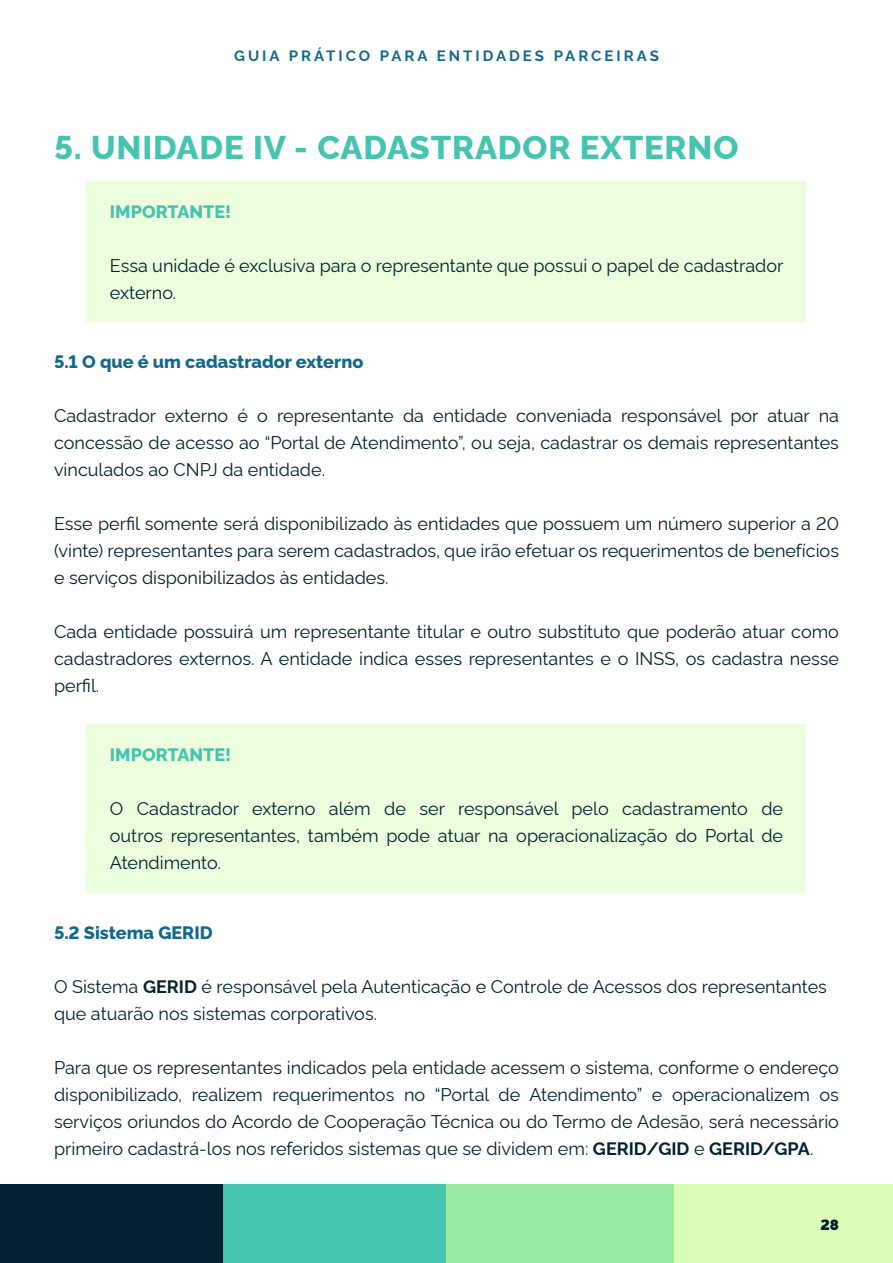
<style>
.page{position:relative;width:893px;height:1263px;background:#fff}
.page>*{position:absolute;margin:0;border:0;box-sizing:border-box;transform-origin:0 0}
.t1{font:800 33px "Rawline";letter-spacing:.025em;color:#45c4b0}
.t2{font:18px/27px "Rawline";color:#012030;text-align:justify}
.t3{font:800 18px "Rawline";color:#13678a}
.t4{font:800 18px "Rawline";color:#45c4b0}
.t5{font:700 15px "Rawline";letter-spacing:.2em;color:#13678a}
.t6{font:900 15px "Rawline";color:#012030}
.s1{font-weight:700}
</style>
<div class="page">
<div style="left:0;top:1185px;width:223px;height:78px;background:#012030"></div>
<div style="left:223px;top:1185px;width:228px;height:78px;background:#45c4b0"></div>
<div style="left:446px;top:1185px;width:228px;height:78px;background:#9aeba3"></div>
<div style="left:674px;top:1185px;width:219px;height:78px;background:#dafdba"></div>
<div style="left:87px;top:181px;width:719px;height:141px;background:#ecfedd"></div>
<div style="left:87px;top:724px;width:719px;height:168px;background:#ecfedd"></div>
<p class="t5" style="left:234px;top:44px;width:426px">GUIA PRÁTICO PARA ENTIDADES PARCEIRAS</p>
<p class="t1" style="left:54px;top:122px;width:686px">5. UNIDADE IV - CADASTRADOR EXTERNO</p>
<p class="t4" style="left:110px;top:198px;width:123px">IMPORTANTE!</p>
<p class="t2" style="left:110px;top:250px;width:675px">Essa unidade é exclusiva para o representante que possui o papel de cadastrador externo.</p>
<p class="t3" style="left:54px;top:348px;width:311px">5.1 O que é um cadastrador externo</p>
<p class="t2" style="left:54px;top:400px;width:786px">Cadastrador externo é o representante da entidade conveniada responsável por atuar na concessão de acesso ao “Portal de Atendimento”, ou seja, cadastrar os demais representantes vinculados ao CNPJ da entidade.</p>
<p class="t2" style="left:54px;top:508px;width:786px">Esse perfil somente será disponibilizado às entidades que possuem um número superior a 20 (vinte) representantes para serem cadastrados, que irão efetuar os requerimentos de benefícios e serviços disponibilizados às entidades.</p>
<p class="t2" style="left:54px;top:616px;width:786px">Cada entidade possuirá um representante titular e outro substituto que poderão atuar como cadastradores externos. A entidade indica esses representantes e o INSS, os cadastra nesse perfil.</p>
<p class="t4" style="left:110px;top:741px;width:123px">IMPORTANTE!</p>
<p class="t2" style="left:110px;top:793px;width:675px">O Cadastrador externo além de ser responsável pelo cadastramento de outros representantes, também pode atuar na operacionalização do Portal de Atendimento.</p>
<p class="t3" style="left:54px;top:918px;width:160px">5.2 Sistema GERID</p>
<p class="t2" style="left:54px;top:971px;width:774px">O Sistema <span class="s1">GERID</span> é responsável pela Autenticação e Controle de Acessos dos representantes</p>
<p class="t2" style="left:54px;top:998px;width:325px">que atuarão nos sistemas corporativos.</p>
<p class="t2" style="left:54px;top:1052px;width:786px">Para que os representantes indicados pela entidade acessem o sistema, conforme o endereço disponibilizado, realizem requerimentos no “Portal de Atendimento” e operacionalizem os serviços oriundos do Acordo de Cooperação Técnica ou do Termo de Adesão, será necessário primeiro cadastrá-los nos referidos sistemas que se dividem em: <span class="s1">GERID/GID</span> e <span class="s1">GERID/GPA</span>.</p>
<p class="t6" style="left:820px;top:1213px;width:20px">28</p>
</div>
